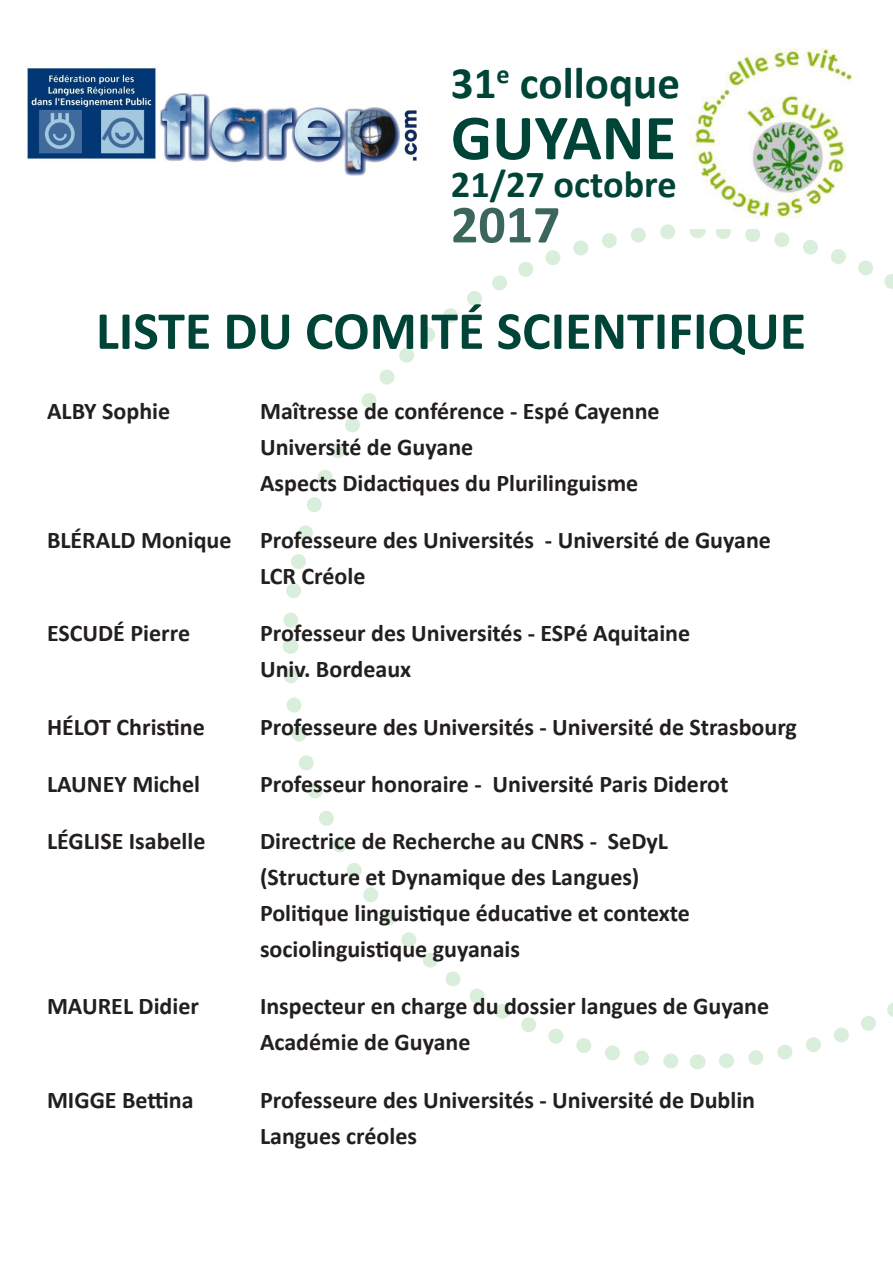
<style>
.page{position:relative;width:893px;height:1263px;background:#fff}
.page>*{position:absolute;margin:0;border:0;box-sizing:border-box;transform-origin:0 0}
.t1{font:700 64.65px "Calibri";color:#004438}
.t2{font:700 54px "Calibri";color:#004438}
.t3{font:700 54px "Calibri";color:#3b665b}
.t4{font:700 45px "Calibri";color:#004438}
.t5{font:700 38.25px "Calibri";color:#004438}
.txt{font:700 24px/36px "Calibri";color:#231f20}
</style>
<div class="page">
<svg style="left:719px;top:1002px;width:174px;height:67px"></svg>
<svg style="left:696px;top:229px;width:197px;height:60px"></svg>
<svg style="left:282px;top:224px;width:393px;height:423px"></svg>
<svg style="left:283px;top:668px;width:415px;height:402px"></svg>
<svg style="left:290px;top:639px;width:1px;height:15px"></svg>
<svg style="left:697px;top:1054px;width:1px;height:15px"></svg>
<img style="left:27px;top:68px;width:390px;height:108px">
<img style="left:689px;top:48px;width:169px;height:171px">
<p class="t4" style="left:451px;top:54px;width:231px">31<sup>e</sup> colloque</p>
<p class="t1" style="left:451px;top:96px;width:227px">GUYANE</p>
<p class="t5" style="left:451px;top:160px;width:227px">21/27 octobre</p>
<p class="t3" style="left:451px;top:190px;width:111px">2017</p>
<p class="t2" style="left:96px;top:296px;width:712px">LISTE DU COMITÉ SCIENTIFIQUE</p>
<p class="txt" style="left:47px;top:393px;width:125px">ALBY Sophie</p>
<p class="txt" style="left:260px;top:393px;width:401px">Maîtresse de conférence - Espé Cayenne<br>Université de Guyane<br>Aspects Didactiques du Plurilinguisme</p>
<p class="txt" style="left:260px;top:522px;width:512px;text-indent:-213px">BLÉRALD Monique Professeure des Universités - Université de Guyane<br>LCR Créole</p>
<p class="txt" style="left:47px;top:615px;width:145px">ESCUDÉ Pierre</p>
<p class="txt" style="left:260px;top:615px;width:432px">Professeur des Universités - ESPé Aquitaine<br>Univ. Bordeaux</p>
<p class="txt" style="left:47px;top:709px;width:159px">HÉLOT Christine</p>
<p class="txt" style="left:260px;top:709px;width:538px">Professeure des Universités - Université de Strasbourg</p>
<p class="txt" style="left:47px;top:766px;width:155px">LAUNEY Michel</p>
<p class="txt" style="left:260px;top:766px;width:470px">Professeur honoraire - Université Paris Diderot</p>
<p class="txt" style="left:47px;top:823px;width:160px">LÉGLISE Isabelle</p>
<p class="txt" style="left:260px;top:823px;width:431px">Directrice de Recherche au CNRS - SeDyL (Structure et Dynamique des Langues)<br>Politique linguistique éducative et contexte sociolinguistique guyanais</p>
<p class="txt" style="left:47px;top:988px;width:153px">MAUREL Didier</p>
<p class="txt" style="left:260px;top:988px;width:511px">Inspecteur en charge du dossier langues de Guyane<br>Académie de Guyane</p>
<p class="txt" style="left:47px;top:1082px;width:148px">MIGGE Bettina</p>
<p class="txt" style="left:260px;top:1082px;width:497px">Professeure des Universités - Université de Dublin<br>Langues créoles</p>
</div>
